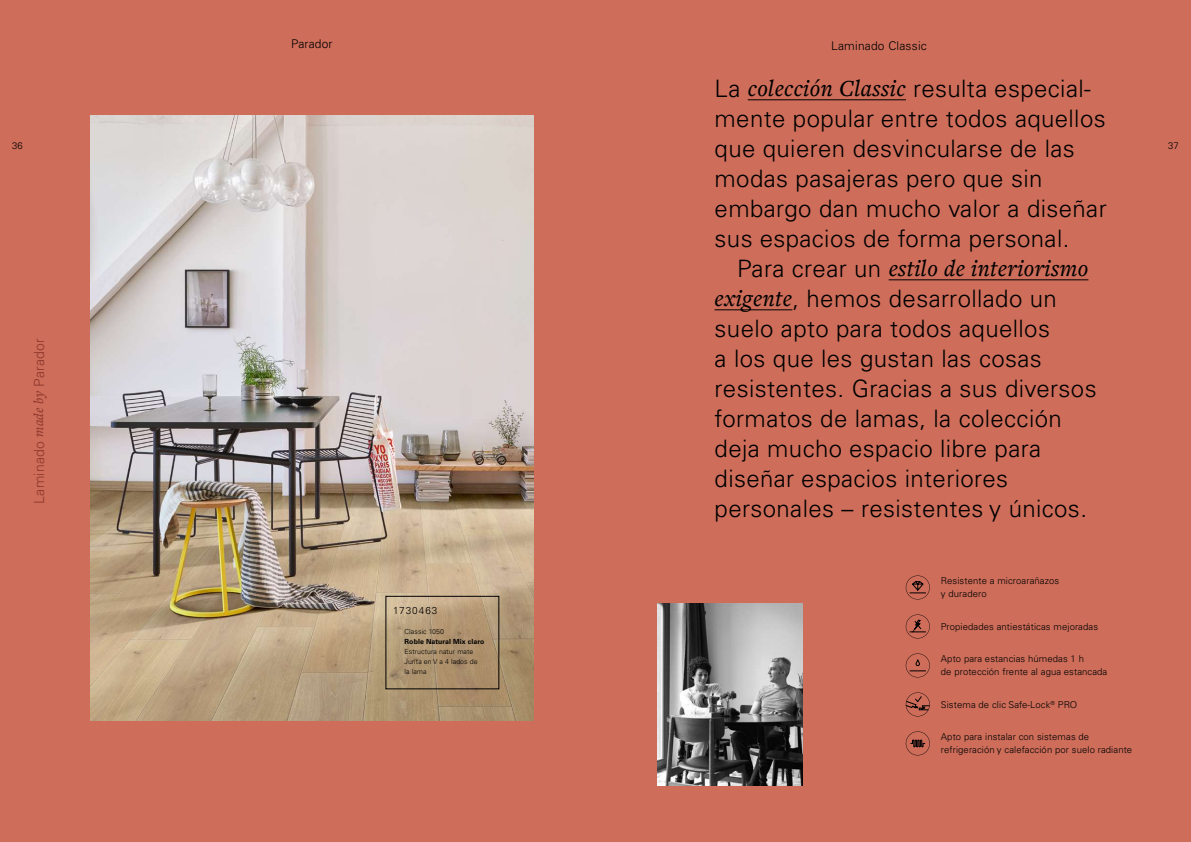
<style>
.page{position:relative;width:1191px;height:842px;background:#cd6d5a}
.page>*{position:absolute;margin:0;border:0;box-sizing:border-box;transform-origin:0 0}
.t1{font:300 24px/30px "Univers LT Pro 45";letter-spacing:.015em;color:#000}
.t2{font:italic 500 24px "Freight Text Pro";letter-spacing:.015em;color:#000}
.t3{font:300 14px "Univers LT Pro 45";letter-spacing:.015em;color:#8f372d}
.t4{font:300 12px "Univers LT Pro 45";letter-spacing:.015em;color:#000}
.t5{font:300 10px "Univers LT Pro 45";letter-spacing:.1em;color:#000}
.t6{font:300 9.5px/13px "Univers LT Pro 45";letter-spacing:.01em;color:#000}
.t7{font:300 7px/10px "Univers LT Pro 45";letter-spacing:.01em;color:#000}
.t8{font:700 7px "Univers LT Pro 65";letter-spacing:.01em;color:#000}
.s1{font-family:"Freight Text Pro";font-weight:500;font-style:italic}
.s2{font-family:"Univers LT Pro 45";font-weight:300;font-style:normal}
</style>
<div class="page">
<img style="left:91px;top:116px;width:442px;height:605px">
<img style="left:658px;top:604px;width:144px;height:182px">
<hr style="left:747px;top:100px;width:159px;height:1px;background:#000">
<hr style="left:888px;top:280px;width:200px;height:1px;background:#000">
<hr style="left:714px;top:310px;width:78px;height:1px;background:#000">
<div style="left:386px;top:596px;width:113px;height:93px;border:1px solid #000"></div>
<svg style="left:905px;top:575px;width:24px;height:24px"></svg>
<svg style="left:905px;top:614px;width:24px;height:24px"></svg>
<svg style="left:905px;top:653px;width:24px;height:24px"></svg>
<svg style="left:905px;top:692px;width:24px;height:24px"></svg>
<svg style="left:905px;top:731px;width:24px;height:24px"></svg>
<p class="t4" style="left:291px;top:37px;width:43px">Parador</p>
<p class="t4" style="left:831px;top:38px;width:97px">Laminado Classic</p>
<p class="t1" style="left:714px;top:73px;width:393px">La <span class="s1">colección Classic</span> resulta especial&shy;mente popular entre todos aquellos que quieren desvincularse de las modas pasajeras pero que sin embargo dan mucho valor a diseñar sus espacios de forma personal.</p>
<p class="t2" style="left:737px;top:252px;width:353px"><span class="s2">Para crear un</span> estilo de interiorismo</p>
<p class="t1" style="left:714px;top:283px;width:383px"><span class="s1">exigente</span>, hemos desarrollado un suelo apto para todos aquellos<br>a los que les gustan las cosas resistentes. Gracias a sus diversos formatos de lamas, la colección deja mucho espacio libre para diseñar espacios interiores personales – resistentes y únicos.</p>
<p class="t6" style="left:12px;top:139px;width:12px">36</p>
<p class="t6" style="left:1168px;top:139px;width:12px">37</p>
<p class="t3" style="left:31px;top:504px;width:167px;rotate:-90deg">Laminado <span class="s1">made by</span> Parador</p>
<p class="t5" style="left:393px;top:605px;width:46px">1730463</p>
<p class="t7" style="left:404px;top:627px;width:41px">Classic 1050</p>
<p class="t8" style="left:404px;top:638px;width:81px">Roble Natural Mix claro</p>
<p class="t7" style="left:404px;top:647px;width:75px">Estructura natur mate<br>Junta en V a 4 lados de la lama</p>
<p class="t6" style="left:941px;top:574px;width:120px">Resistente a microarañazos y duradero</p>
<p class="t6" style="left:941px;top:620px;width:159px">Propiedades antiestáticas mejoradas</p>
<p class="t6" style="left:941px;top:652px;width:168px">Apto para estancias húmedas 1 h<br>de protección frente al agua estancada</p>
<p class="t6" style="left:941px;top:698px;width:138px">Sistema de clic Safe-Lock<sup>®</sup> PRO</p>
<p class="t6" style="left:941px;top:730px;width:193px">Apto para instalar con sistemas de refrigeración y calefacción por suelo radiante</p>
</div>
